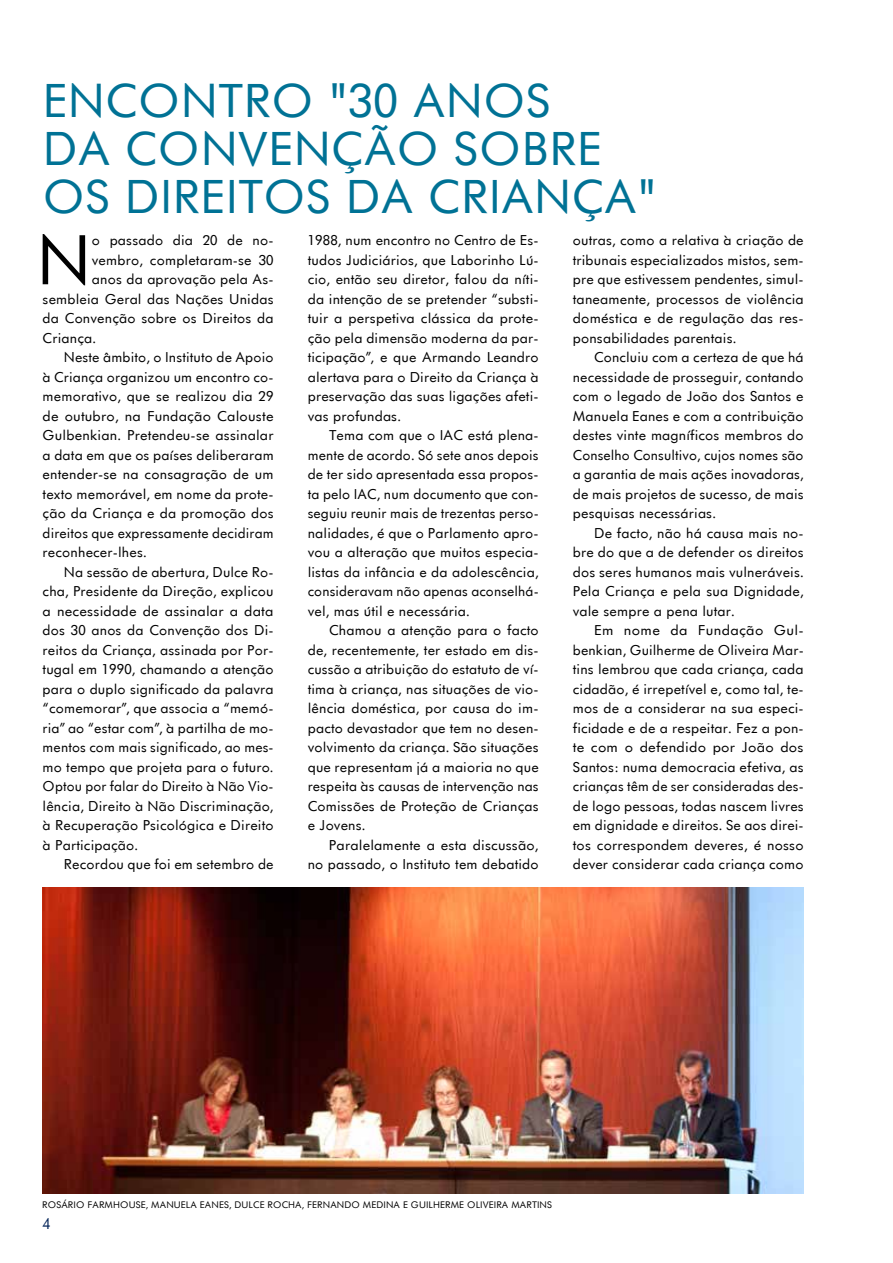
<style>
.page{position:relative;width:893px;height:1263px;background:#fff}
.page>*{position:absolute;margin:0;border:0;box-sizing:border-box;transform-origin:0 0}
.t1{font:66.3px "Futurist";color:#000}
.t2{font:45px/48px "Futurist";color:#007295}
.t3{font:15px "Futurist";color:#002257}
.t4{font:13.5px/19.5px "Futurist";color:#000;text-align:justify}
.t5{font:9px "Futurist";color:#000}
</style>
<div class="page">
<img style="left:43px;top:887px;width:761px;height:307px">
<h2 class="t2" style="left:43px;top:76px;width:616px">ENCONTRO "30 ANOS<br>DA CONVENÇÃO SOBRE<br>OS DIREITOS DA CRIANÇA"</h2>
<h1 class="t1" style="left:36px;top:218px;width:57px">N</h1>
<p class="t4" style="left:92px;top:230px;width:183px">o passado dia 20 de no-</p>
<p class="t4" style="left:308px;top:230px;width:233px">1988, num encontro no Centro de Es&shy;tudos Judiciários, que Laborinho Lú&shy;cio, então seu diretor, falou da níti&shy;da intenção de se pretender “substi&shy;tuir a perspetiva clássica da prote&shy;ção pela dimensão moderna da par&shy;ticipação”, e que Armando Leandro alertava para o Direito da Criança à preservação das suas ligações afeti&shy;vas profundas.</p>
<p class="t4" style="left:308px;top:425px;width:233px;text-indent:21px">Tema com que o IAC está plena&shy;mente de acordo. Só sete anos depois de ter sido apresentada essa propos&shy;ta pelo IAC, num documento que con&shy;seguiu reunir mais de trezentas perso&shy;nalidades, é que o Parlamento apro&shy;vou a alteração que muitos especia&shy;listas da infância e da adolescência, consideravam não apenas aconselhá&shy;vel, mas útil e necessária.</p>
<p class="t4" style="left:308px;top:620px;width:233px;text-indent:21px">Chamou a atenção para o facto de, recentemente, ter estado em dis&shy;cussão a atribuição do estatuto de ví&shy;tima à criança, nas situações de vio&shy;lência doméstica, por causa do im&shy;pacto devastador que tem no desen&shy;volvimento da criança. São situações que representam já a maioria no que respeita às causas de intervenção nas Comissões de Proteção de Crianças e Jovens.</p>
<p class="t4" style="left:308px;top:835px;width:233px;text-align:right">Paralelamente a esta discussão,<br>no passado, o Instituto tem debatido</p>
<p class="t4" style="left:573px;top:230px;width:233px">outras, como a relativa à criação de tribunais especializados mistos, sem&shy;pre que estivessem pendentes, simul&shy;taneamente, processos de violência doméstica e de regulação das res&shy;ponsabilidades parentais.</p>
<p class="t4" style="left:573px;top:347px;width:233px;text-indent:21px">Concluiu com a certeza de que há necessidade de prosseguir, contando com o legado de João dos Santos e Manuela Eanes e com a contribuição destes vinte magníficos membros do Conselho Consultivo, cujos nomes são a garantia de mais ações inovadoras, de mais projetos de sucesso, de mais pesquisas necessárias.</p>
<p class="t4" style="left:573px;top:523px;width:233px;text-indent:21px">De facto, não há causa mais no&shy;bre do que a de defender os direitos dos seres humanos mais vulneráveis.<br>Pela Criança e pela sua Dignidade, vale sempre a pena lutar.</p>
<p class="t4" style="left:573px;top:620px;width:233px;text-indent:21px">Em nome da Fundação Gul&shy;benkian, Guilherme de Oliveira Mar&shy;tins lembrou que cada criança, cada cidadão, é irrepetível e, como tal, te&shy;mos de a considerar na sua especi&shy;ficidade e de a respeitar. Fez a pon&shy;te com o defendido por João dos Santos: numa democracia efetiva, as crianças têm de ser consideradas des&shy;de logo pessoas, todas nascem livres em dignidade e direitos. Se aos direi&shy;tos correspondem deveres, é nosso dever considerar cada criança como</p>
<p class="t4" style="left:92px;top:250px;width:183px">vembro, completaram-se 30</p>
<p class="t4" style="left:92px;top:269px;width:183px">anos da aprovação pela As-</p>
<p class="t4" style="left:43px;top:289px;width:233px">sembleia Geral das Nações Unidas</p>
<p class="t4" style="left:43px;top:308px;width:233px">da Convenção sobre os Direitos da</p>
<p class="t4" style="left:43px;top:328px;width:55px">Criança.</p>
<p class="t4" style="left:64px;top:347px;width:211px">Neste âmbito, o Instituto de Apoio</p>
<p class="t4" style="left:43px;top:367px;width:233px">à Criança organizou um encontro co-</p>
<p class="t4" style="left:43px;top:386px;width:233px">memorativo, que se realizou dia 29</p>
<p class="t4" style="left:43px;top:406px;width:233px">de outubro, na Fundação Calouste</p>
<p class="t4" style="left:43px;top:425px;width:233px">Gulbenkian. Pretendeu-se assinalar</p>
<p class="t4" style="left:43px;top:445px;width:233px">a data em que os países deliberaram</p>
<p class="t4" style="left:43px;top:464px;width:233px">entender-se na consagração de um</p>
<p class="t4" style="left:43px;top:484px;width:233px">texto memorável, em nome da prote-</p>
<p class="t4" style="left:43px;top:503px;width:233px">ção da Criança e da promoção dos</p>
<p class="t4" style="left:43px;top:523px;width:233px">direitos que expressamente decidiram</p>
<p class="t4" style="left:43px;top:542px;width:106px">reconhecer-lhes.</p>
<p class="t4" style="left:64px;top:562px;width:211px">Na sessão de abertura, Dulce Ro-</p>
<p class="t4" style="left:43px;top:581px;width:233px">cha, Presidente da Direção, explicou</p>
<p class="t4" style="left:43px;top:601px;width:232px">a necessidade de assinalar a data</p>
<p class="t4" style="left:43px;top:620px;width:233px">dos 30 anos da Convenção dos Di-</p>
<p class="t4" style="left:43px;top:640px;width:233px">reitos da Criança, assinada por Por-</p>
<p class="t4" style="left:43px;top:659px;width:233px">tugal em 1990, chamando a atenção</p>
<p class="t4" style="left:43px;top:679px;width:233px">para o duplo significado da palavra</p>
<p class="t4" style="left:43px;top:698px;width:233px">“comemorar”, que associa a “memó-</p>
<p class="t4" style="left:43px;top:718px;width:233px">ria” ao “estar com”, à partilha de mo-</p>
<p class="t4" style="left:43px;top:737px;width:233px">mentos com mais significado, ao mes-</p>
<p class="t4" style="left:43px;top:757px;width:233px">mo tempo que projeta para o futuro.</p>
<p class="t4" style="left:43px;top:776px;width:233px">Optou por falar do Direito à Não Vio-</p>
<p class="t4" style="left:43px;top:796px;width:233px">lência, Direito à Não Discriminação,</p>
<p class="t4" style="left:43px;top:815px;width:233px">à Recuperação Psicológica e Direito</p>
<p class="t4" style="left:43px;top:835px;width:97px">à Participação.</p>
<p class="t4" style="left:64px;top:854px;width:211px">Recordou que foi em setembro de</p>
<p class="t5" style="left:42px;top:1199px;width:32px">Rosário</p>
<p class="t5" style="left:87px;top:1199px;width:13px">Farm</p>
<p class="t5" style="left:113px;top:1199px;width:15px">house</p>
<p class="t5" style="left:146px;top:1199px;width:22px">, Manuela</p>
<p class="t5" style="left:200px;top:1199px;width:12px">Eanes</p>
<p class="t5" style="left:229px;top:1199px;width:91px">, Dulce Rocha, Fernando</p>
<p class="t5" style="left:363px;top:1199px;width:16px">Medina</p>
<p class="t5" style="left:403px;top:1199px;width:15px">e Guil</p>
<p class="t5" style="left:433px;top:1199px;width:14px">herme</p>
<p class="t5" style="left:467px;top:1199px;width:28px">Oliveira</p>
<p class="t5" style="left:511px;top:1199px;width:15px">Martins</p>
<p class="t3" style="left:43px;top:1214px;width:10px">4</p>
</div>
